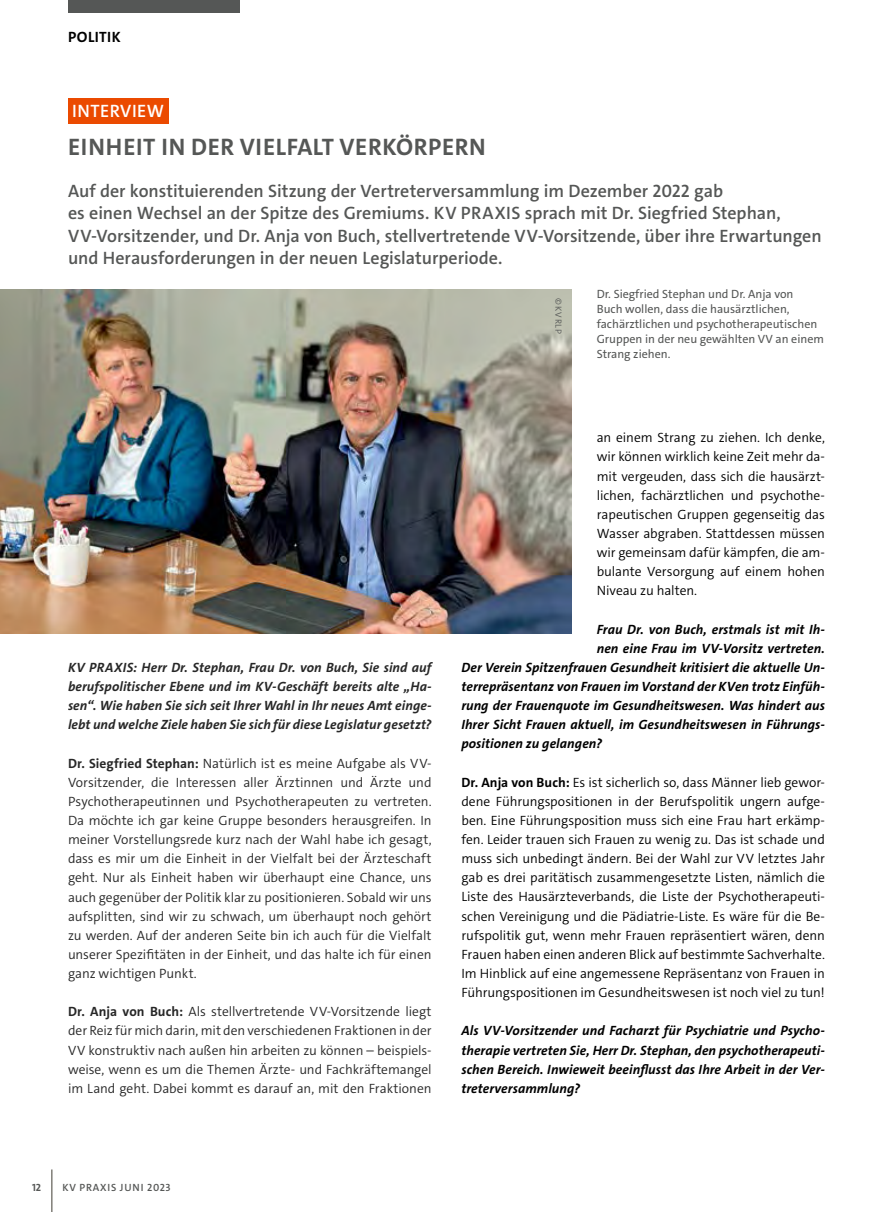
<style>
.page{position:relative;width:893px;height:1212px;background:#fff}
.page>*{position:absolute;margin:0;border:0;box-sizing:border-box;transform-origin:0 0}
.t1{font:700 24px "The Sans";letter-spacing:.025em;color:#555756}
.t2{font:600 18px/22.5px "The Sans";color:#555756}
.t3{font:600 18px "The Sans";letter-spacing:.025em;color:#fff}
.t4{font:700 15px "The Sans";color:#000}
.t5{font:300 13.5px/19.2px "The Sans";letter-spacing:-.005em;color:#000;text-align:justify}
.t6{font:italic 700 13.5px/19.2px "The Sans";letter-spacing:.005em;color:#000;text-align:justify}
.t7{font:12px/15px "The Sans";color:#555756}
.t8{font:600 10.5px "The Sans";letter-spacing:.075em;color:#555756}
.t9{font:700 10.5px "The Sans";color:#555756}
.t10{font:300 9px "The Sans";color:#555756}
.s1{font-weight:700}
</style>
<div class="page">
<hr style="left:51px;top:1169px;width:1px;height:43px;background:#100d00">
<div style="left:68px;top:0;width:171px;height:13px;background:#555756"></div>
<img style="left:0;top:289px;width:571px;height:345px">
<div style="left:68px;top:98px;width:101px;height:25px;background:#eb4a00"></div>
<p class="t4" style="left:68px;top:27px;width:12px">Politik</p>
<h2 class="t3" style="left:72px;top:99px;width:93px">INTERVIEW</h2>
<h1 class="t1" style="left:68px;top:132px;width:419px">EINHEIT IN DER VIELFALT VERKÖRPERN</h1>
<p class="t2" style="left:68px;top:179px;width:755px">Auf der konstituierenden Sitzung der Vertreterversammlung im Dezember 2022 gab<br>es einen Wechsel an der Spitze des Gremiums. KV PRAXIS sprach mit Dr. Siegfried Stephan, VV-Vorsitzender, und Dr. Anja von Buch, stellvertretende VV-Vorsitzende, über ihre Erwartungen und Herausforderungen in der neuen Legislaturperiode.</p>
<p class="t10" style="left:564px;top:298px;width:37px;rotate:90deg">© KV RLP</p>
<p class="t7" style="left:597px;top:287px;width:229px">Dr. Siegfried Stephan und Dr. Anja von<br>Buch wollen, dass die hausärztlichen, fachärztlichen und psychotherapeutischen Gruppen in der neu gewählten VV an einem Strang ziehen.</p>
<p class="t6" style="left:68px;top:658px;width:365px">KV PRAXIS: Herr Dr. Stephan, Frau Dr. von Buch, Sie sind auf berufspolitischer Ebene und im KV-Geschäft bereits alte „Ha&shy;sen“. Wie haben Sie sich seit Ihrer Wahl in Ihr neues Amt einge&shy;lebt und welche Ziele haben Sie sich für diese Legislatur gesetzt?</p>
<p class="t5" style="left:68px;top:753px;width:365px"><span class="s1">Dr. Siegfried Stephan:</span> Natürlich ist es meine Aufgabe als VV-Vorsitzender, die Interessen aller Ärztinnen und Ärzte und Psychotherapeutinnen und Psychotherapeuten zu vertreten.<br>Da möchte ich gar keine Gruppe besonders herausgreifen. In meiner Vorstellungsrede kurz nach der Wahl habe ich gesagt, dass es mir um die Einheit in der Vielfalt bei der Ärzteschaft geht. Nur als Einheit haben wir überhaupt eine Chance, uns auch gegenüber der Politik klar zu positionieren. Sobald wir uns aufsplitten, sind wir zu schwach, um überhaupt noch gehört zu werden. Auf der anderen Seite bin ich auch für die Vielfalt unserer Spezifitäten in der Einheit, und das halte ich für einen ganz wichtigen Punkt.</p>
<p class="t5" style="left:68px;top:1002px;width:365px"><span class="s1">Dr. Anja von Buch:</span> Als stellvertretende VV-Vorsitzende liegt der Reiz für mich darin, mit den verschiedenen Fraktionen in der VV konstruktiv nach außen hin arbeiten zu können – beispiels&shy;weise, wenn es um die Themen Ärzte- und Fachkräftemangel im Land geht. Dabei kommt es darauf an, mit den Fraktionen</p>
<p class="t5" style="left:597px;top:428px;width:230px">an einem Strang zu ziehen. Ich denke, wir können wirklich keine Zeit mehr da&shy;mit vergeuden, dass sich die hausärzt&shy;lichen, fachärztlichen und psychothe&shy;rapeutischen Gruppen gegenseitig das Wasser abgraben. Stattdessen müssen wir gemeinsam dafür kämpfen, die am&shy;bulante Versorgung auf einem hohen Niveau zu halten.</p>
<p class="t6" style="left:597px;top:619px;width:230px">Frau Dr. von Buch, erstmals ist mit Ih-</p>
<p class="t6" style="left:597px;top:639px;width:230px">nen eine Frau im VV-Vorsitz vertreten.</p>
<p class="t6" style="left:461px;top:658px;width:365px">Der Verein Spitzenfrauen Gesundheit kritisiert die aktuelle Un-</p>
<p class="t6" style="left:461px;top:677px;width:365px">terrepräsentanz von Frauen im Vorstand der KVen trotz Einfüh-</p>
<p class="t6" style="left:461px;top:696px;width:365px">rung der Frauenquote im Gesundheitswesen. Was hindert aus</p>
<p class="t6" style="left:461px;top:715px;width:365px">Ihrer Sicht Frauen aktuell, im Gesundheitswesen in Führungs-</p>
<p class="t6" style="left:461px;top:734px;width:142px">positionen zu gelangen?</p>
<p class="t5" style="left:461px;top:773px;width:365px"><span class="s1">Dr. Anja von Buch:</span> Es ist sicherlich so, dass Männer lieb gewor&shy;dene Führungspositionen in der Berufspolitik ungern aufge&shy;ben. Eine Führungsposition muss sich eine Frau hart erkämp&shy;fen. Leider trauen sich Frauen zu wenig zu. Das ist schade und muss sich unbedingt ändern. Bei der Wahl zur VV letztes Jahr gab es drei paritätisch zusammengesetzte Listen, nämlich die Liste des Hausärzteverbands, die Liste der Psychotherapeuti&shy;schen Vereinigung und die Pädiatrie-Liste. Es wäre für die Be&shy;rufspolitik gut, wenn mehr Frauen repräsentiert wären, denn Frauen haben einen anderen Blick auf bestimmte Sachverhalte.<br>Im Hinblick auf eine angemessene Repräsentanz von Frauen in Führungspositionen im Gesundheitswesen ist noch viel zu tun!</p>
<p class="t6" style="left:461px;top:1021px;width:365px">Als VV-Vorsitzender und Facharzt für Psychiatrie und Psycho&shy;therapie vertreten Sie, Herr Dr. Stephan, den psychotherapeuti&shy;schen Bereich. Inwieweit beeinflusst das Ihre Arbeit in der Ver&shy;treterversammlung?</p>
<p class="t9" style="left:32px;top:1180px;width:11px">12</p>
<p class="t8" style="left:63px;top:1180px;width:110px">KV PRAXIS JUNI 2023</p>
</div>
